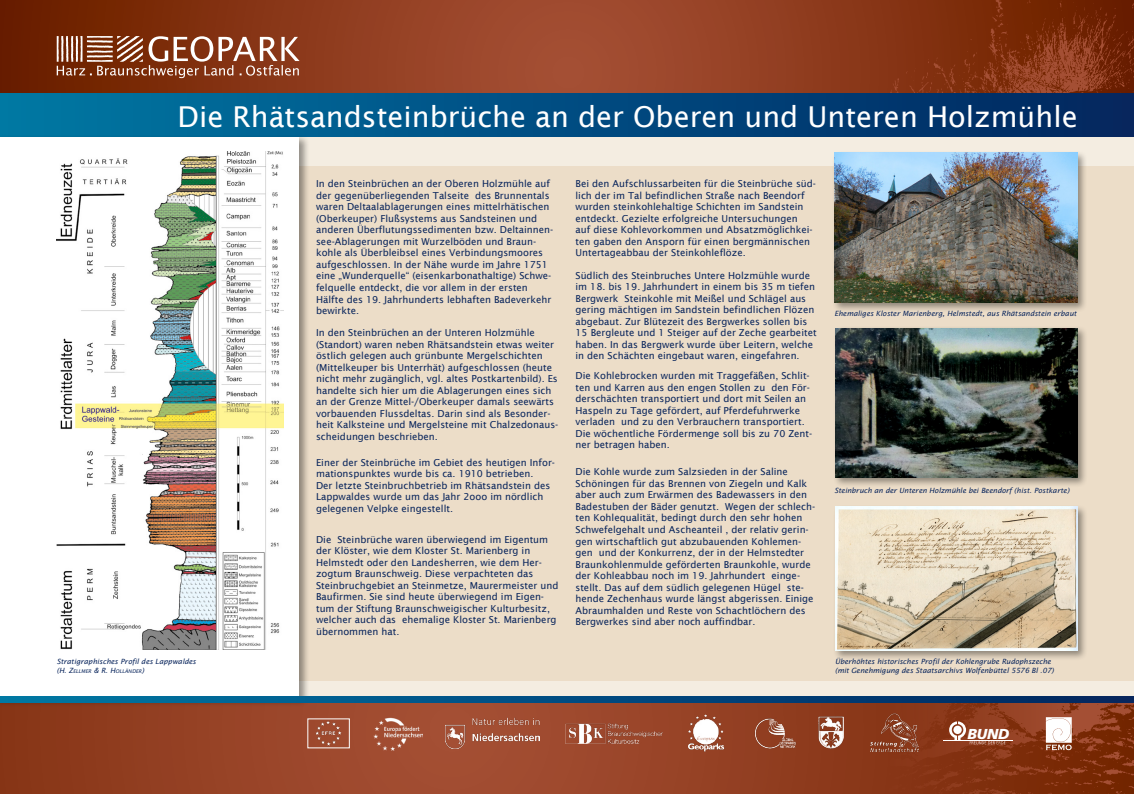
<style>
.page{position:relative;width:1134px;height:794px;background:#fff}
.page>*{position:absolute;margin:0;border:0;box-sizing:border-box;transform-origin:0 0}
.t1{font:28.8px "Lucida Sans";color:#fff}
.t2{font:italic 900 14.4px "Frutiger LT Std";color:#fff}
.t3{font:9.6px/11.5px "Lucida Sans";color:#09255c}
.t4{font:italic 7.2px/8.6px "Lucida Sans";color:#09255c}
.t5{font:italic 5.04px "Lucida Sans";color:#09255c}
.s1{font-size:7.2px}
</style>
<div class="page">
<div style="left:0;top:115px;width:1134px;height:679px;background:#f4ede1"></div>
<svg style="left:0;top:0;width:883px;height:94px;background:#8e3d20"></svg>
<svg style="left:0;top:702px;width:883px;height:92px;background:#954327"></svg>
<img style="left:883px;top:0;width:251px;height:94px">
<img style="left:883px;top:702px;width:251px;height:92px">
<div style="left:0;top:94px;width:1134px;height:43px;background:linear-gradient(to right,#0077a4,#01245f)"></div>
<div style="left:300px;top:166px;width:834px;height:514px;background:#ecddc8"></div>
<div style="left:0;top:134px;width:310px;height:573px;background:#000;opacity:.4"></div>
<div style="left:0;top:137px;width:299px;height:559px;background:#fff"></div>
<svg style="left:0;top:696px;width:1134px;height:6px;background:#004d81"></svg>
<svg style="left:57px;top:36px;width:243px;height:42px;background:#a0654c"></svg>
<div style="left:833px;top:326px;width:254px;height:162px;background:#000;opacity:.4"></div>
<img style="left:835px;top:328px;width:242px;height:149px">
<div style="left:833px;top:504px;width:254px;height:156px;background:#000;opacity:.4"></div>
<img style="left:835px;top:506px;width:242px;height:144px">
<div style="left:832px;top:150px;width:256px;height:162px;background:#000;opacity:.4"></div>
<img style="left:834px;top:153px;width:243px;height:149px">
<img style="left:309px;top:720px;width:39px;height:26px">
<img style="left:374px;top:716px;width:48px;height:34px">
<img style="left:565px;top:723px;width:97px;height:20px">
<img style="left:870px;top:713px;width:48px;height:38px">
<svg style="left:1046px;top:717px;width:26px;height:33px"></svg>
<hr style="left:943px;top:740px;width:69px;height:1px;background:#fff">
<svg style="left:949px;top:721px;width:56px;height:23px"></svg>
<img style="left:445px;top:718px;width:95px;height:30px">
<img style="left:750px;top:717px;width:48px;height:35px">
<img style="left:682px;top:712px;width:48px;height:42px">
<img style="left:819px;top:717px;width:25px;height:31px">
<img style="left:57px;top:151px;width:226px;height:498px">
<h1 class="t1" style="left:178px;top:100px;width:902px">Die Rhätsandsteinbrüche an der Oberen und Unteren Holzmühle</h1>
<p class="t3" style="left:316px;top:178px;width:239px">In den Steinbrüchen an der Oberen Holzmühle auf der gegenüberliegenden Talseite des Brunnentals waren Deltaalablagerungen eines mittelrhätischen (Oberkeuper) Flußsystems aus Sandsteinen und anderen Überflutungssedimenten bzw. Deltainnen&shy;see-Ablagerungen mit Wurzelböden und Braun&shy;kohle als Überbleibsel eines Verbindungsmoores aufgeschlossen. In der Nähe wurde im Jahre 1751 eine „Wunderquelle“ (eisenkarbonathaltige) Schwe&shy;felquelle entdeckt, die vor allem in der ersten Hälfte des 19. Jahrhunderts lebhaften Badeverkehr bewirkte.</p>
<p class="t3" style="left:316px;top:327px;width:244px">In den Steinbrüchen an der Unteren Holzmühle (Standort) waren neben Rhätsandstein etwas weiter östlich gelegen auch grünbunte Mergelschichten (Mittelkeuper bis Unterrhät) aufgeschlossen (heute nicht mehr zugänglich, vgl. altes Postkartenbild). Es handelte sich hier um die Ablagerungen eines sich an der Grenze Mittel-/Oberkeuper damals seewärts vorbauenden Flussdeltas. Darin sind als Besonder&shy;heit Kalksteine und Mergelsteine mit Chalzedonaus&shy;scheidungen beschrieben.</p>
<p class="t3" style="left:316px;top:456px;width:240px">Einer der Steinbrüche im Gebiet des heutigen Infor&shy;mationspunktes wurde bis ca. 1910 betrieben.<br>Der letzte Steinbruchbetrieb im Rhätsandstein des Lappwaldes wurde um das Jahr 2ooo im nördlich gelegenen Velpke eingestellt.</p>
<p class="t3" style="left:316px;top:533px;width:244px">Die Steinbrüche waren überwiegend im Eigentum der Klöster, wie dem Kloster St. Marienberg in Helmstedt oder den Landesherren, wie dem Her&shy;zogtum Braunschweig. Diese verpachteten das Steinbruchgebiet an Steinmetze, Maurermeister und Baufirmen. Sie sind heute überwiegend im Eigen&shy;tum der Stiftung Braunschweigischer Kulturbesitz, welcher auch das ehemalige Kloster St. Marienberg übernommen hat.</p>
<p class="t3" style="left:575px;top:178px;width:242px">Bei den Aufschlussarbeiten für die Steinbrüche süd&shy;lich der im Tal befindlichen Straße nach Beendorf wurden steinkohlehaltige Schichten im Sandstein entdeckt. Gezielte erfolgreiche Untersuchungen<br>auf diese Kohlevorkommen und Absatzmöglichkei&shy;ten gaben den Ansporn für einen bergmännischen Untertageabbau der Steinkohleflöze.</p>
<p class="t3" style="left:575px;top:269px;width:243px">Südlich des Steinbruches Untere Holzmühle wurde im 18. bis 19. Jahrhundert in einem bis 35 m tiefen Bergwerk Steinkohle mit Meißel und Schlägel aus gering mächtigen im Sandstein befindlichen Flözen abgebaut. Zur Blütezeit des Bergwerkes sollen bis 15 Bergleute und 1 Steiger auf der Zeche gearbeitet haben. In das Bergwerk wurde über Leitern, welche in den Schächten eingebaut waren, eingefahren.</p>
<p class="t3" style="left:575px;top:370px;width:238px">Die Kohlebrocken wurden mit Traggefäßen, Schlit&shy;ten und Karren aus den engen Stollen zu den För&shy;derschächten transportiert und dort mit Seilen an Haspeln zu Tage gefördert, auf Pferdefuhrwerke verladen und zu den Verbrauchern transportiert.<br>Die wöchentliche Fördermenge soll bis zu 70 Zent&shy;ner betragen haben.</p>
<p class="t3" style="left:575px;top:466px;width:241px">Die Kohle wurde zum Salzsieden in der Saline Schöningen für das Brennen von Ziegeln und Kalk aber auch zum Erwärmen des Badewassers in den Badestuben der Bäder genutzt. Wegen der schlech&shy;ten Kohlequalität, bedingt durch den sehr hohen Schwefelgehalt und Ascheanteil , der relativ gerin&shy;gen wirtschaftlich gut abzubauenden Kohlemen&shy;gen und der Konkurrenz, der in der Helmstedter Braunkohlenmulde geförderten Braunkohle, wurde der Kohleabbau noch im 19. Jahrhundert einge&shy;stellt. Das auf dem südlich gelegenen Hügel ste&shy;hende Zechenhaus wurde längst abgerissen. Einige Abraumhalden und Reste von Schachtlöchern des Bergwerkes sind aber noch auffindbar.</p>
<p class="t4" style="left:834px;top:309px;width:244px">Ehemaliges Kloster Marienberg, Helmstedt, aus Rhätsandstein erbaut</p>
<p class="t4" style="left:834px;top:486px;width:236px">Steinbruch an der Unteren Holzmühle bei Beendorf (hist. Postkarte)</p>
<p class="t4" style="left:57px;top:657px;width:141px">Stratigraphisches Profil des Lappwaldes</p>
<p class="t5" style="left:57px;top:668px;width:89px"><span class="s1">(H. Z</span>ELLMER <span class="s1">&amp; R. H</span>OLLÄNDER<span class="s1">)</span></p>
<p class="t4" style="left:835px;top:657px;width:220px">Überhöhtes historisches Profil der Kohlengrube Rudophszeche (mit Genehmigung des Staatsarchivs Wolfenbüttel 5576 Bl .07)</p>
<h2 class="t2" style="left:967px;top:725px;width:43px">BUND</h2>
</div>
